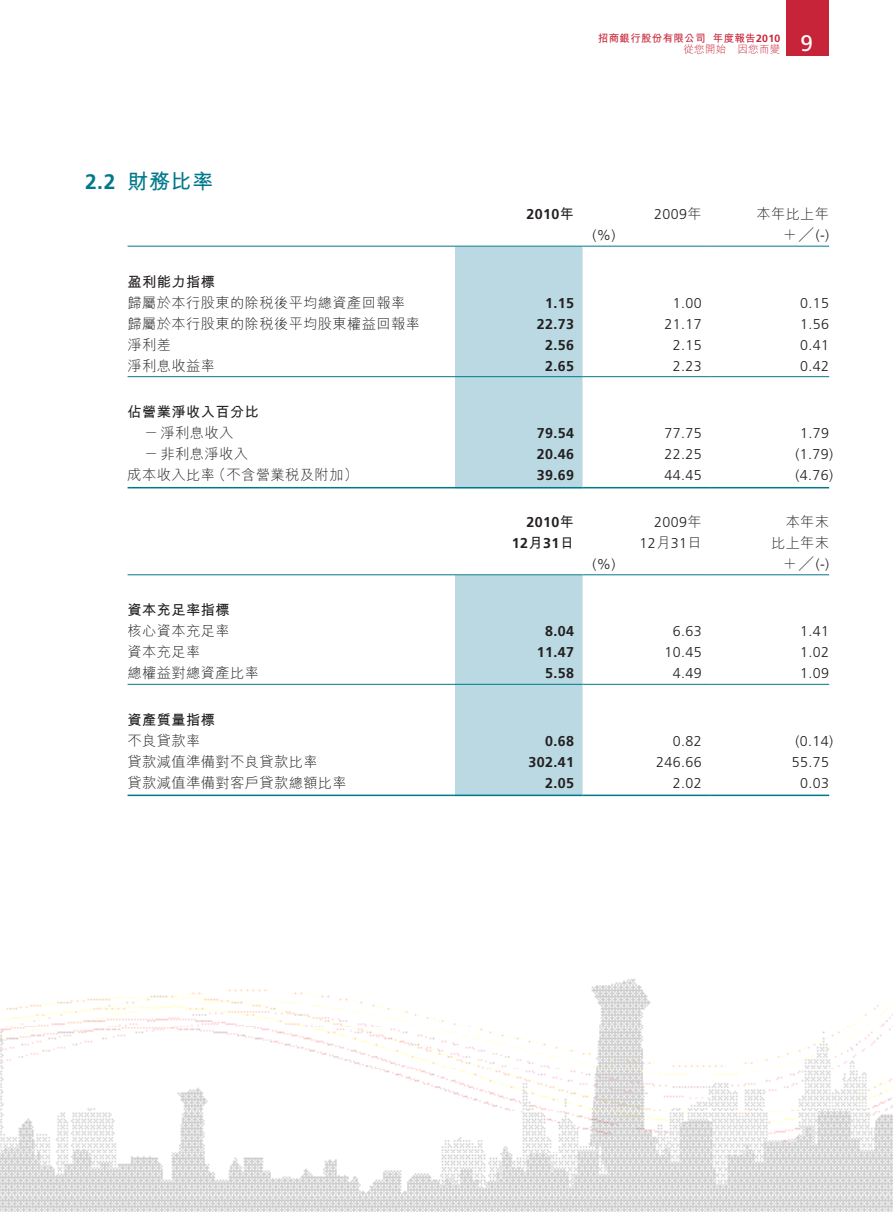
<style>
.page{position:relative;width:893px;height:1212px;background:#fff}
.page>*{position:absolute;margin:0;border:0;box-sizing:border-box;transform-origin:0 0}
.t1{font:21px "M Hei HK Bold E Ten B5 H";color:#00788b}
.t2{font:300 14.25px/21px "Frutiger LT Std";letter-spacing:.03em;color:#231f20;text-align:right}
.t3{font:14.25px/21px "M Hei HK Light E Ten B5 H";letter-spacing:.03em;color:#231f20;text-align:right}
.t4{font:700 14.25px/21px "Frutiger LT Std";letter-spacing:.03em;color:#231f20;text-align:right}
.t5{font:14.25px "M Hei HK Bold E Ten B5 H";letter-spacing:.03em;color:#231f20}
.t6{font:10.5px "M Hei HK Bold E Ten B5 H";letter-spacing:.03em;color:#c82439}
.t7{font:10.5px "M Hei HK Light E Ten B5 H";letter-spacing:.03em;color:#c82439}
.s1{font-family:"Frutiger LT Std";font-weight:700}
.s2{font-family:"M Hei HK Bold E Ten B5 H";font-weight:400}
.s3{font-family:"M Hei HK Light E Ten B5 H";font-weight:400}
</style>
<div class="page">
<img style="left:0;top:979px;width:893px;height:233px">
<div style="left:787px;top:0;width:42px;height:56px;background:#c82439"></div>
<div style="left:455px;top:247px;width:128px;height:240px;background:#bad9e2"></div>
<hr style="left:128px;top:246px;width:327px;height:1px;background:#00788b">
<hr style="left:455px;top:246px;width:128px;height:1px;background:#00788b">
<hr style="left:583px;top:246px;width:127px;height:1px;background:#00788b">
<hr style="left:710px;top:246px;width:119px;height:1px;background:#00788b">
<hr style="left:128px;top:376px;width:327px;height:1px;background:#00788b">
<hr style="left:455px;top:376px;width:128px;height:1px;background:#00788b">
<hr style="left:583px;top:376px;width:127px;height:1px;background:#00788b">
<hr style="left:710px;top:376px;width:119px;height:1px;background:#00788b">
<hr style="left:128px;top:487px;width:327px;height:1px;background:#00788b">
<hr style="left:455px;top:487px;width:128px;height:1px;background:#00788b">
<hr style="left:583px;top:487px;width:127px;height:1px;background:#00788b">
<hr style="left:710px;top:487px;width:119px;height:1px;background:#00788b">
<div style="left:455px;top:575px;width:128px;height:219px;background:#bad9e2"></div>
<hr style="left:128px;top:574px;width:327px;height:1px;background:#00788b">
<hr style="left:455px;top:574px;width:128px;height:1px;background:#00788b">
<hr style="left:583px;top:574px;width:127px;height:1px;background:#00788b">
<hr style="left:710px;top:574px;width:119px;height:1px;background:#00788b">
<hr style="left:128px;top:684px;width:327px;height:1px;background:#00788b">
<hr style="left:455px;top:684px;width:128px;height:1px;background:#00788b">
<hr style="left:583px;top:684px;width:127px;height:1px;background:#00788b">
<hr style="left:710px;top:684px;width:119px;height:1px;background:#00788b">
<hr style="left:128px;top:794px;width:327px;height:2px;background:#00788b">
<hr style="left:455px;top:794px;width:128px;height:2px;background:#00788b">
<hr style="left:583px;top:794px;width:127px;height:2px;background:#00788b">
<hr style="left:710px;top:794px;width:119px;height:2px;background:#00788b">
<h1 class="t1" style="left:85px;top:173px;width:130px"><span class="s1">2.2</span> 財務比率</h1>
<p class="t6" style="left:598px;top:34px;width:184px">招商銀行股份有限公司 年度報告<span class="s1">2010</span></p>
<p class="t7" style="left:683px;top:45px;width:131px">從您開始　因您而變 <sup>9</sup></p>
<p class="t4" style="left:526px;top:204px;width:49px">2010<span class="s2">年</span></p>
<p class="t2" style="left:654px;top:204px;width:49px">2009<span class="s3">年</span></p>
<p class="t3" style="left:756px;top:205px;width:74px">本年比上年</p>
<p class="t2" style="left:592px;top:225px;width:24px">(%)</p>
<p class="t2" style="left:783px;top:225px;width:48px"><span class="s3">＋╱</span>(-)</p>
<p class="t5" style="left:128px;top:276px;width:89px">盈利能力指標</p>
<p class="t3" style="left:128px;top:294px;width:279px">歸屬於本行股東的除稅後平均總資產回報率</p>
<p class="t4" style="left:545px;top:292px;width:30px">1.15</p>
<p class="t2" style="left:673px;top:292px;width:30px">1.00</p>
<p class="t2" style="left:800px;top:292px;width:30px">0.15</p>
<p class="t3" style="left:128px;top:315px;width:294px">歸屬於本行股東的除稅後平均股東權益回報率</p>
<p class="t4" style="left:537px;top:313px;width:39px">22.73</p>
<p class="t2" style="left:664px;top:313px;width:39px">21.17</p>
<p class="t2" style="left:800px;top:313px;width:30px">1.56</p>
<p class="t3" style="left:128px;top:336px;width:45px">淨利差</p>
<p class="t4" style="left:545px;top:334px;width:30px">2.56</p>
<p class="t2" style="left:673px;top:334px;width:30px">2.15</p>
<p class="t2" style="left:800px;top:334px;width:30px">0.41</p>
<p class="t3" style="left:128px;top:357px;width:89px">淨利息收益率</p>
<p class="t4" style="left:545px;top:355px;width:30px">2.65</p>
<p class="t2" style="left:673px;top:355px;width:30px">2.23</p>
<p class="t2" style="left:800px;top:355px;width:30px">0.42</p>
<p class="t5" style="left:128px;top:406px;width:133px">佔營業淨收入百分比</p>
<p class="t3" style="left:128px;top:424px;width:107px">　－淨利息收入</p>
<p class="t4" style="left:537px;top:423px;width:39px">79.54</p>
<p class="t2" style="left:664px;top:423px;width:39px">77.75</p>
<p class="t2" style="left:800px;top:423px;width:30px">1.79</p>
<p class="t3" style="left:128px;top:445px;width:122px">　－非利息淨收入</p>
<p class="t4" style="left:537px;top:444px;width:39px">20.46</p>
<p class="t2" style="left:664px;top:444px;width:39px">22.25</p>
<p class="t2" style="left:795px;top:444px;width:39px">(1.79)</p>
<p class="t3" style="left:128px;top:466px;width:232px">成本收入比率（不含營業稅及附加）</p>
<p class="t4" style="left:537px;top:465px;width:39px">39.69</p>
<p class="t2" style="left:664px;top:465px;width:39px">44.45</p>
<p class="t2" style="left:795px;top:465px;width:39px">(4.76)</p>
<p class="t4" style="left:512px;top:511px;width:64px">2010<span class="s2">年<br></span>12<span class="s2">月</span>31<span class="s2">日</span></p>
<p class="t2" style="left:639px;top:511px;width:64px">2009<span class="s3">年<br></span>12<span class="s3">月</span>31<span class="s3">日</span></p>
<p class="t3" style="left:771px;top:513px;width:60px">本年末比上年末</p>
<p class="t2" style="left:592px;top:553px;width:24px">(%)</p>
<p class="t2" style="left:783px;top:553px;width:48px"><span class="s3">＋╱</span>(-)</p>
<p class="t5" style="left:128px;top:605px;width:104px">資本充足率指標</p>
<p class="t3" style="left:128px;top:622px;width:104px">核心資本充足率</p>
<p class="t4" style="left:545px;top:621px;width:30px">8.04</p>
<p class="t2" style="left:673px;top:621px;width:30px">6.63</p>
<p class="t2" style="left:800px;top:621px;width:30px">1.41</p>
<p class="t3" style="left:128px;top:643px;width:74px">資本充足率</p>
<p class="t4" style="left:537px;top:642px;width:39px">11.47</p>
<p class="t2" style="left:664px;top:642px;width:39px">10.45</p>
<p class="t2" style="left:800px;top:642px;width:30px">1.02</p>
<p class="t3" style="left:128px;top:664px;width:133px">總權益對總資產比率</p>
<p class="t4" style="left:545px;top:663px;width:30px">5.58</p>
<p class="t2" style="left:673px;top:663px;width:30px">4.49</p>
<p class="t2" style="left:800px;top:663px;width:30px">1.09</p>
<p class="t5" style="left:128px;top:714px;width:89px">資產質量指標</p>
<p class="t3" style="left:128px;top:732px;width:74px">不良貸款率</p>
<p class="t4" style="left:545px;top:730px;width:30px">0.68</p>
<p class="t2" style="left:673px;top:730px;width:30px">0.82</p>
<p class="t2" style="left:795px;top:730px;width:39px">(0.14)</p>
<p class="t3" style="left:128px;top:753px;width:192px">貸款減值準備對不良貸款比率</p>
<p class="t4" style="left:528px;top:751px;width:47px">302.41</p>
<p class="t2" style="left:656px;top:751px;width:47px">246.66</p>
<p class="t2" style="left:792px;top:751px;width:39px">55.75</p>
<p class="t3" style="left:128px;top:774px;width:221px">貸款減值準備對客戶貸款總額比率</p>
<p class="t4" style="left:545px;top:772px;width:30px">2.05</p>
<p class="t2" style="left:673px;top:772px;width:30px">2.02</p>
<p class="t2" style="left:800px;top:772px;width:30px">0.03</p>
</div>
